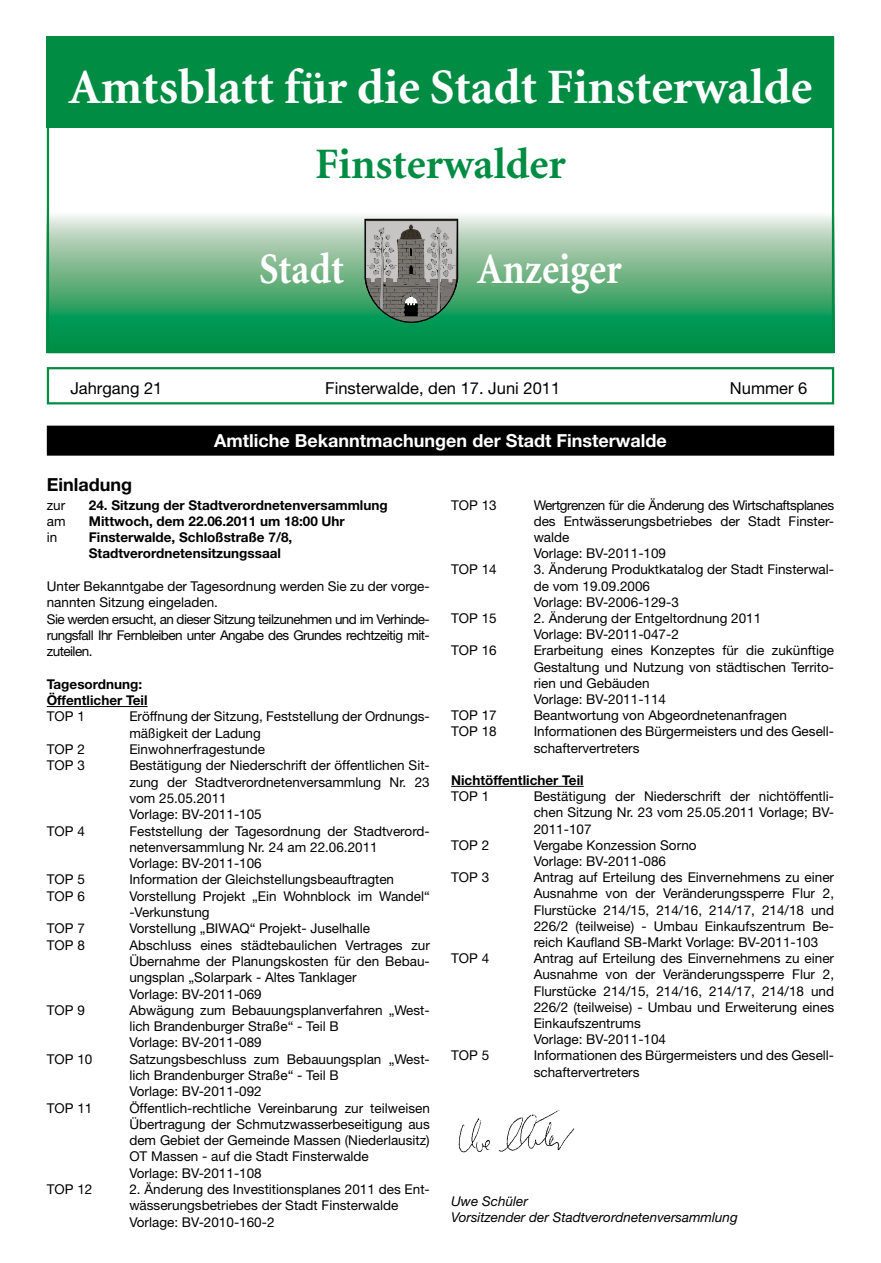
<style>
.page{position:relative;width:881px;height:1263px;background:#fff}
.page>*{position:absolute;margin:0;border:0;box-sizing:border-box;transform-origin:0 0}
.t1{font:700 49.5px "Minion";color:#fff}
.t2{font:700 43.5px "Minion";color:#008c42}
.t3{font:700 43.5px "Minion";color:#fff;scale:.9 1}
.t4{font:700 18px "Helvetica Neue LT";color:#fff}
.t5{font:700 18px "Helvetica Neue LT";color:#000}
.t6{font:16.5px "Helvetica Neue LT";color:#000}
.t7{font:13.5px/16.2px "Helvetica Neue LT";color:#000}
.t8{font:13.5px/16.4px "Helvetica Neue LT";letter-spacing:-.04em;color:#000}
.t9{font:700 13.5px/16.4px "Helvetica Neue LT";color:#000}
.t10{font:italic 13.5px/16.2px "Helvetica Neue LT";color:#000}
</style>
<div class="page">
<div style="left:47px;top:425px;width:786px;height:30px;background:#a4a4a4"></div>
<div style="left:47px;top:426px;width:786px;height:30px;background:#000"></div>
<svg style="left:50px;top:216px;width:780px;height:134px;background:#5eb282"></svg>
<div style="left:47px;top:36px;width:786px;height:92px;background:#008c42"></div>
<svg style="left:364px;top:218px;width:95px;height:105px;background:#7d8a81"></svg>
<div style="left:47px;top:367px;width:786px;height:37px;border:2px solid #008c42"></div>
<div style="left:47px;top:36px;width:786px;height:317px;border:2px solid #008c42"></div>
<hr style="left:451px;top:786px;width:132px;height:1px;background:#000">
<hr style="left:47px;top:706px;width:100px;height:1px;background:#000">
<img style="left:458px;top:1110px;width:117px;height:43px">
<h1 class="t1" style="left:68px;top:62px;width:745px">Amtsblatt für die Stadt Finsterwalde</h1>
<h2 class="t2" style="left:315px;top:142px;width:252px">Finsterwalder</h2>
<h2 class="t3" style="left:259px;top:247px;width:96px">Stadt</h2>
<h2 class="t3" style="left:477px;top:247px;width:162px">Anzeiger</h2>
<p class="t6" style="left:70px;top:378px;width:94px">Jahrgang 21</p>
<p class="t6" style="left:325px;top:378px;width:236px">Finsterwalde, den 17. Juni 2011</p>
<p class="t6" style="left:729px;top:378px;width:79px">Nummer 6</p>
<h3 class="t5" style="left:47px;top:473px;width:87px">Einladung</h3>
<h3 class="t4" style="left:214px;top:429px;width:454px">Amtliche Bekanntmachungen der Stadt Finsterwalde</h3>
<p class="t7" style="left:47px;top:496px;width:20px">zur</p>
<p class="t9" style="left:89px;top:496px;width:300px">24. Sitzung der Stadtverordnetenversammlung</p>
<p class="t7" style="left:47px;top:513px;width:20px">am</p>
<p class="t9" style="left:89px;top:513px;width:257px">Mittwoch, dem 22.06.2011 um 18:00 Uhr</p>
<p class="t7" style="left:47px;top:529px;width:12px">in</p>
<p class="t9" style="left:89px;top:529px;width:205px">Finsterwalde, Schloßstraße 7/8,<br>Stadtverordnetensitzungssaal</p>
<p class="t8" style="left:47px;top:578px;width:384px">Unter Bekanntgabe der Tagesordnung werden Sie zu der vorge&shy;nannten Sitzung eingeladen.<br>Sie werden ersucht, an dieser Sitzung teilzunehmen und im Verhinde&shy;rungsfall Ihr Fernbleiben unter Angabe des Grundes rechtzeitig mit&shy;zuteilen.</p>
<p class="t9" style="left:47px;top:675px;width:102px">Tagesordnung:<br>Öffentlicher Teil</p>
<p class="t7" style="left:47px;top:708px;width:40px">TOP 1</p>
<p class="t7" style="left:129px;top:708px;width:302px">Eröffnung der Sitzung, Feststellung der Ordnungs&shy;mäßigkeit der Ladung</p>
<p class="t7" style="left:47px;top:741px;width:40px">TOP 2</p>
<p class="t7" style="left:129px;top:741px;width:137px">Einwohnerfragestunde</p>
<p class="t7" style="left:47px;top:757px;width:40px">TOP 3</p>
<p class="t7" style="left:129px;top:757px;width:302px">Bestätigung der Niederschrift der öffentlichen Sit&shy;zung der Stadtverordnetenversammlung Nr. 23 vom 25.05.2011<br>Vorlage: BV-2011-105</p>
<p class="t7" style="left:47px;top:822px;width:40px">TOP 4</p>
<p class="t7" style="left:129px;top:822px;width:302px">Feststellung der Tagesordnung der Stadtverord&shy;netenversammlung Nr. 24 am 22.06.2011<br>Vorlage: BV-2011-106</p>
<p class="t7" style="left:47px;top:871px;width:40px">TOP 5</p>
<p class="t7" style="left:129px;top:871px;width:266px">Information der Gleichstellungsbeauftragten</p>
<p class="t7" style="left:47px;top:888px;width:40px">TOP 6</p>
<p class="t7" style="left:129px;top:887px;width:302px">Vorstellung Projekt „Ein Wohnblock im Wandel“ -Verkunstung</p>
<p class="t7" style="left:47px;top:920px;width:40px">TOP 7</p>
<p class="t7" style="left:129px;top:920px;width:242px">Vorstellung „BIWAQ“ Projekt- Juselhalle</p>
<p class="t7" style="left:47px;top:936px;width:40px">TOP 8</p>
<p class="t7" style="left:129px;top:936px;width:302px">Abschluss eines städtebaulichen Vertrages zur Übernahme der Planungskosten für den Bebau&shy;ungsplan „Solarpark - Altes Tanklager<br>Vorlage: BV-2011-069</p>
<p class="t7" style="left:47px;top:1002px;width:40px">TOP 9</p>
<p class="t7" style="left:129px;top:1002px;width:302px">Abwägung zum Bebauungsplanverfahren „West&shy;lich Brandenburger Straße“ - Teil B<br>Vorlage: BV-2011-089</p>
<p class="t7" style="left:47px;top:1050px;width:47px">TOP 10</p>
<p class="t7" style="left:129px;top:1050px;width:302px">Satzungsbeschluss zum Bebauungsplan „West&shy;lich Brandenburger Straße“ - Teil B<br>Vorlage: BV-2011-092</p>
<p class="t7" style="left:47px;top:1099px;width:47px">TOP 11</p>
<p class="t7" style="left:129px;top:1099px;width:302px">Öffentlich-rechtliche Vereinbarung zur teilweisen Übertragung der Schmutzwasserbeseitigung aus dem Gebiet der Gemeinde Massen (Niederlausitz)<br>OT Massen - auf die Stadt Finsterwalde<br>Vorlage: BV-2011-108</p>
<p class="t7" style="left:47px;top:1181px;width:47px">TOP 12</p>
<p class="t7" style="left:129px;top:1181px;width:302px">2. Änderung des Investitionsplanes 2011 des Ent&shy;wässerungsbetriebes der Stadt Finsterwalde<br>Vorlage: BV-2010-160-2</p>
<p class="t7" style="left:451px;top:496px;width:47px">TOP 13</p>
<p class="t7" style="left:533px;top:496px;width:302px">Wertgrenzen für die Änderung des Wirtschaftsplanes des Entwässerungsbetriebes der Stadt Finster&shy;walde<br>Vorlage: BV-2011-109</p>
<p class="t7" style="left:451px;top:561px;width:47px">TOP 14</p>
<p class="t7" style="left:533px;top:561px;width:302px">3. Änderung Produktkatalog der Stadt Finsterwal&shy;de vom 19.09.2006<br>Vorlage: BV-2006-129-3</p>
<p class="t7" style="left:451px;top:610px;width:47px">TOP 15</p>
<p class="t7" style="left:533px;top:610px;width:229px">2. Änderung der Entgeltordnung 2011<br>Vorlage: BV-2011-047-2</p>
<p class="t7" style="left:451px;top:642px;width:47px">TOP 16</p>
<p class="t7" style="left:533px;top:642px;width:302px">Erarbeitung eines Konzeptes für die zukünftige Gestaltung und Nutzung von städtischen Territo&shy;rien und Gebäuden<br>Vorlage: BV-2011-114</p>
<p class="t7" style="left:451px;top:707px;width:47px">TOP 17</p>
<p class="t7" style="left:533px;top:707px;width:255px">Beantwortung von Abgeordnetenanfragen</p>
<p class="t7" style="left:451px;top:723px;width:47px">TOP 18</p>
<p class="t7" style="left:533px;top:723px;width:302px">Informationen des Bürgermeisters und des Gesell&shy;schaftervertreters</p>
<p class="t9" style="left:451px;top:772px;width:134px">Nichtöffentlicher Teil</p>
<p class="t7" style="left:451px;top:788px;width:40px">TOP 1</p>
<p class="t7" style="left:533px;top:788px;width:302px;text-align:justify">Bestätigung der Niederschrift der nichtöffentli&shy;chen Sitzung Nr. 23 vom 25.05.2011 Vorlage; BV-2011-107</p>
<p class="t7" style="left:451px;top:837px;width:40px">TOP 2</p>
<p class="t7" style="left:533px;top:837px;width:164px">Vergabe Konzession Sorno<br>Vorlage: BV-2011-086</p>
<p class="t7" style="left:451px;top:869px;width:40px">TOP 3</p>
<p class="t7" style="left:533px;top:869px;width:302px;text-align:justify">Antrag auf Erteilung des Einvernehmens zu einer Ausnahme von der Veränderungssperre Flur 2, Flurstücke 214/15, 214/16, 214/17, 214/18 und 226/2 (teilweise) - Umbau Einkaufszentrum Be&shy;reich Kaufland SB-Markt Vorlage: BV-2011-103</p>
<p class="t7" style="left:451px;top:950px;width:40px">TOP 4</p>
<p class="t7" style="left:533px;top:950px;width:302px">Antrag auf Erteilung des Einvernehmens zu einer Ausnahme von der Veränderungssperre Flur 2, Flurstücke 214/15, 214/16, 214/17, 214/18 und 226/2 (teilweise) - Umbau und Erweiterung eines Einkaufszentrums<br>Vorlage: BV-2011-104</p>
<p class="t7" style="left:451px;top:1047px;width:40px">TOP 5</p>
<p class="t7" style="left:533px;top:1047px;width:302px">Informationen des Bürgermeisters und des Gesell&shy;schaftervertreters</p>
<p class="t10" style="left:451px;top:1193px;width:288px">Uwe Schüler<br>Vorsitzender der Stadtverordnetenversammlung</p>
</div>
